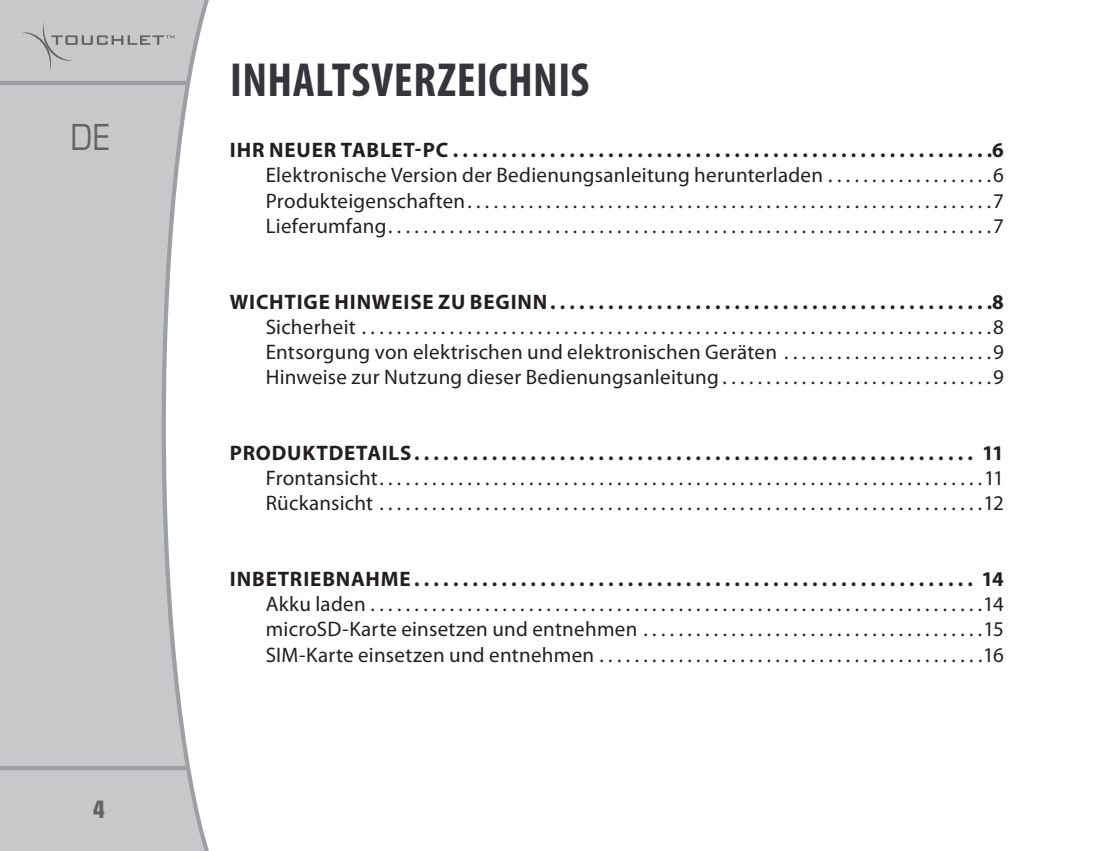
<style>
.page{position:relative;width:1106px;height:851px;background:#fff}
.page>*{position:absolute;margin:0;border:0;box-sizing:border-box;transform-origin:0 0}
.t1{font:700 condensed 48px "Myriad Pro";letter-spacing:.01em;color:#36353b}
.t2{font:condensed 36px "Eurostile";color:#636366}
.t3{font:700 condensed 24px "Eurostile";color:#636366}
.t4{font:21px/25.2px "Myriad Pro";letter-spacing:.01em;color:#231f20;text-align:justify}
.t5{font:700 21px "Myriad Pro";letter-spacing:.04em;color:#231f20}
</style>
<div class="page">
<svg style="left:0;top:0;width:209px;height:850px;fill:#c7c8ca"></svg>
<svg style="left:0;top:81px;width:186px;height:4px"></svg>
<svg style="left:0;top:765px;width:186px;height:5px"></svg>
<svg style="left:21px;top:21px;width:153px;height:51px;background:#bfc0c2"></svg>
<h2 class="t2" style="left:70px;top:115px;width:41px">DE</h2>
<p class="t3" style="left:93px;top:795px;width:13px">4</p>
<h1 class="t1" style="left:230px;top:50px;width:361px">INHALTSVERZEICHNIS</h1>
<p class="t5" style="left:230px;top:136px;width:775px">IHR NEUER TABLET-PC . . . . . . . . . . . . . . . . . . . . . . . . . . . . . . . . . . . . . . . . . . . . . . . . . . . . . . . 6</p>
<p class="t4" style="left:266px;top:162px;width:739px">Elektronische Version der Bedienungsanleitung herunterladen . . . . . . . . . . . . . . . . . . 6<br>Produkteigenschaften . . . . . . . . . . . . . . . . . . . . . . . . . . . . . . . . . . . . . . . . . . . . . . . . . . . . . . . . . . . 7<br>Lieferumfang . . . . . . . . . . . . . . . . . . . . . . . . . . . . . . . . . . . . . . . . . . . . . . . . . . . . . . . . . . . . . . . . . . . . 7</p>
<p class="t5" style="left:230px;top:288px;width:775px">WICHTIGE HI NWEISE ZU BEGINN . . . . . . . . . . . . . . . . . . . . . . . . . . . . . . . . . . . . . . . . . . . . . 8</p>
<p class="t4" style="left:266px;top:314px;width:739px">Sicherheit . . . . . . . . . . . . . . . . . . . . . . . . . . . . . . . . . . . . . . . . . . . . . . . . . . . . . . . . . . . . . . . . . . . . . . . 8<br>Entsorgung von elektrischen und elektronischen Geräten . . . . . . . . . . . . . . . . . . . . . . . 9<br>Hinweise zur Nutzung dieser Bedienungsanleitung . . . . . . . . . . . . . . . . . . . . . . . . . . . . . . 9</p>
<p class="t5" style="left:230px;top:439px;width:775px">PRODUKTDETAILS . . . . . . . . . . . . . . . . . . . . . . . . . . . . . . . . . . . . . . . . . . . . . . . . . . . . . . . . . . 11</p>
<p class="t4" style="left:266px;top:465px;width:739px">Frontansicht . . . . . . . . . . . . . . . . . . . . . . . . . . . . . . . . . . . . . . . . . . . . . . . . . . . . . . . . . . . . . . . . . . . . 11<br>Rückansicht . . . . . . . . . . . . . . . . . . . . . . . . . . . . . . . . . . . . . . . . . . . . . . . . . . . . . . . . . . . . . . . . . . . . 12</p>
<p class="t5" style="left:230px;top:565px;width:775px">INBETRIEBNAHME . . . . . . . . . . . . . . . . . . . . . . . . . . . . . . . . . . . . . . . . . . . . . . . . . . . . . . . . . . 14</p>
<p class="t4" style="left:266px;top:591px;width:739px">Akku laden . . . . . . . . . . . . . . . . . . . . . . . . . . . . . . . . . . . . . . . . . . . . . . . . . . . . . . . . . . . . . . . . . . . . . 14 microSD-Karte einsetzen und entnehmen . . . . . . . . . . . . . . . . . . . . . . . . . . . . . . . . . . . . . . 15<br>SIM-Karte einsetzen und entnehmen . . . . . . . . . . . . . . . . . . . . . . . . . . . . . . . . . . . . . . . . . . . 16</p>
</div>
